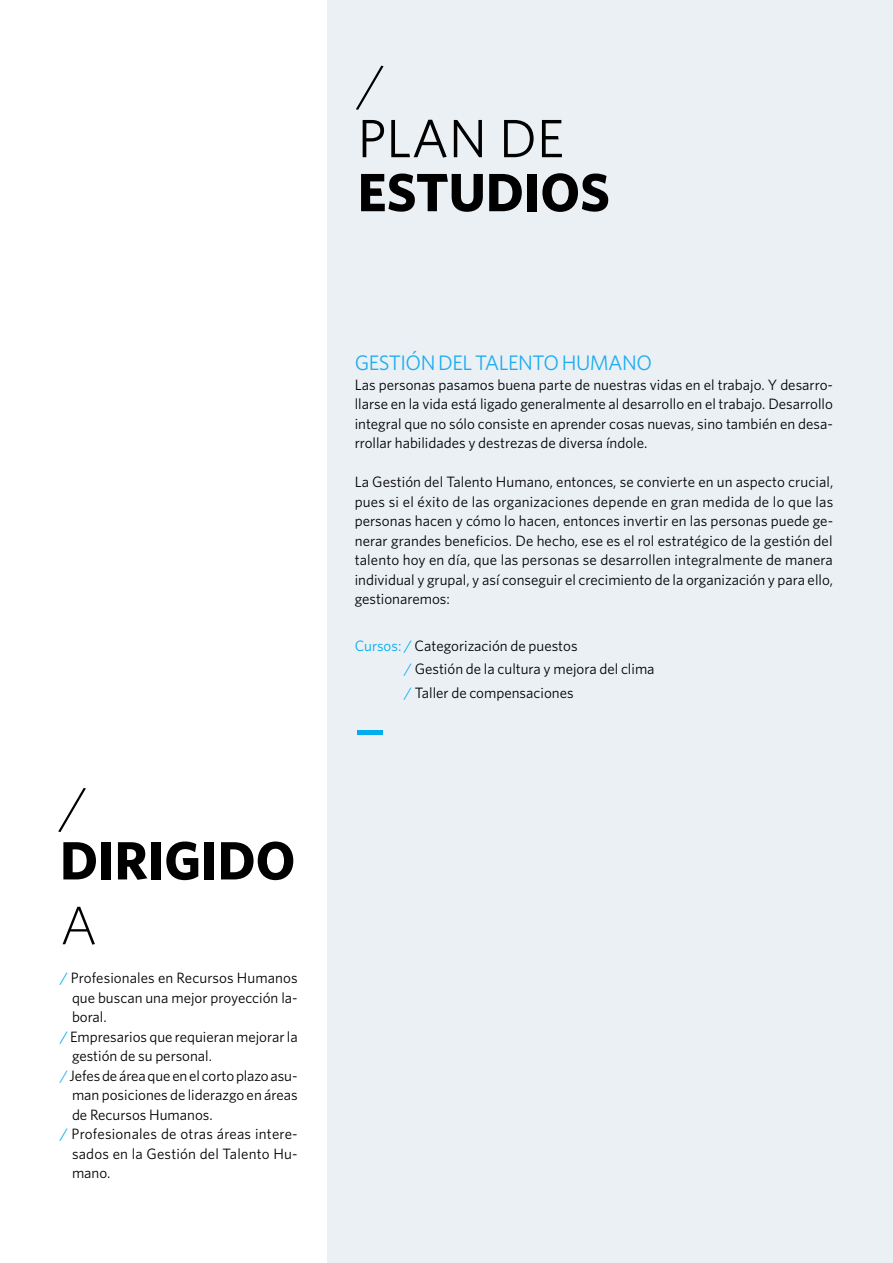
<style>
.page{position:relative;width:893px;height:1263px;background:#fff}
.page>*{position:absolute;margin:0;border:0;box-sizing:border-box;transform-origin:0 0}
.t1{font:700 54px "Whitney";color:#000}
.t2{font:54px "Whitney";color:#000}
.t3{font:300 54px "Whitney";color:#000}
.t4{font:21px "Whitney";letter-spacing:-.025em;color:#1cadf0}
.t5{font:15px/19.5px "Whitney";color:#000;text-align:justify}
.s1{color:#00adf0}
.s2{color:#1cadf0}
</style>
<div class="page">
<div style="left:328px;top:0;width:565px;height:1263px;background:#ebf0f5"></div>
<hr style="left:358px;top:730px;width:25px;height:4px;background:#00adf0">
<h1 class="t3" style="left:60px;top:771px;width:29px">/</h1>
<h1 class="t1" style="left:60px;top:824px;width:237px">DIRIGIDO</h1>
<h1 class="t3" style="left:60px;top:889px;width:39px">A</h1>
<p class="t5" style="left:60px;top:968px;width:239px"><span class="s1">/</span> Profesionales en Recursos Humanos</p>
<p class="t5" style="left:72px;top:987px;width:227px">que buscan una mejor proyección la-</p>
<p class="t5" style="left:72px;top:1007px;width:36px">boral.</p>
<p class="t5" style="left:60px;top:1026px;width:239px"><span class="s1">/</span> Empresarios que requieran mejorar la</p>
<p class="t5" style="left:72px;top:1046px;width:142px">gestión de su personal.</p>
<p class="t5" style="left:60px;top:1065px;width:239px"><span class="s2">/</span> Jefes de área que en el corto plazo asu-</p>
<p class="t5" style="left:72px;top:1085px;width:227px">man posiciones de liderazgo en áreas</p>
<p class="t5" style="left:72px;top:1104px;width:142px">de Recursos Humanos.</p>
<p class="t5" style="left:60px;top:1124px;width:239px"><span class="s1">/</span> Profesionales de otras áreas intere-</p>
<p class="t5" style="left:72px;top:1143px;width:227px">sados en la Gestión del Talento Hu-</p>
<p class="t5" style="left:72px;top:1163px;width:40px">mano.</p>
<h1 class="t3" style="left:358px;top:48px;width:29px">/</h1>
<h1 class="t2" style="left:358px;top:103px;width:208px">PLAN DE</h1>
<h1 class="t1" style="left:358px;top:156px;width:254px">ESTUDIOS</h1>
<h2 class="t4" style="left:355px;top:349px;width:299px">GESTIÓN DEL TALENTO HUMANO</h2>
<p class="t5" style="left:355px;top:374px;width:480px">Las personas pasamos buena parte de nuestras vidas en el trabajo. Y desarro&shy;llarse en la vida está ligado generalmente al desarrollo en el trabajo. Desarrollo integral que no sólo consiste en aprender cosas nuevas, sino también en desa&shy;rrollar habilidades y destrezas de diversa índole.</p>
<p class="t5" style="left:355px;top:472px;width:480px">La Gestión del Talento Humano, entonces, se convierte en un aspecto crucial, pues si el éxito de las organizaciones depende en gran medida de lo que las personas hacen y cómo lo hacen, entonces invertir en las personas puede ge&shy;nerar grandes beneficios. De hecho, ese es el rol estratégico de la gestión del talento hoy en día, que las personas se desarrollen integralmente de manera individual y grupal, y así conseguir el crecimiento de la organización y para ello, gestionaremos:</p>
<p class="t5" style="left:404px;top:634px;width:252px;line-height:23.4px;text-align:left;text-indent:-50px"><span class="s1">Cursos: /</span> Categorización de puestos<br><span class="s2">/</span> Gestión de la cultura y mejora del clima <span class="s2">/</span> Taller de compensaciones</p>
</div>
